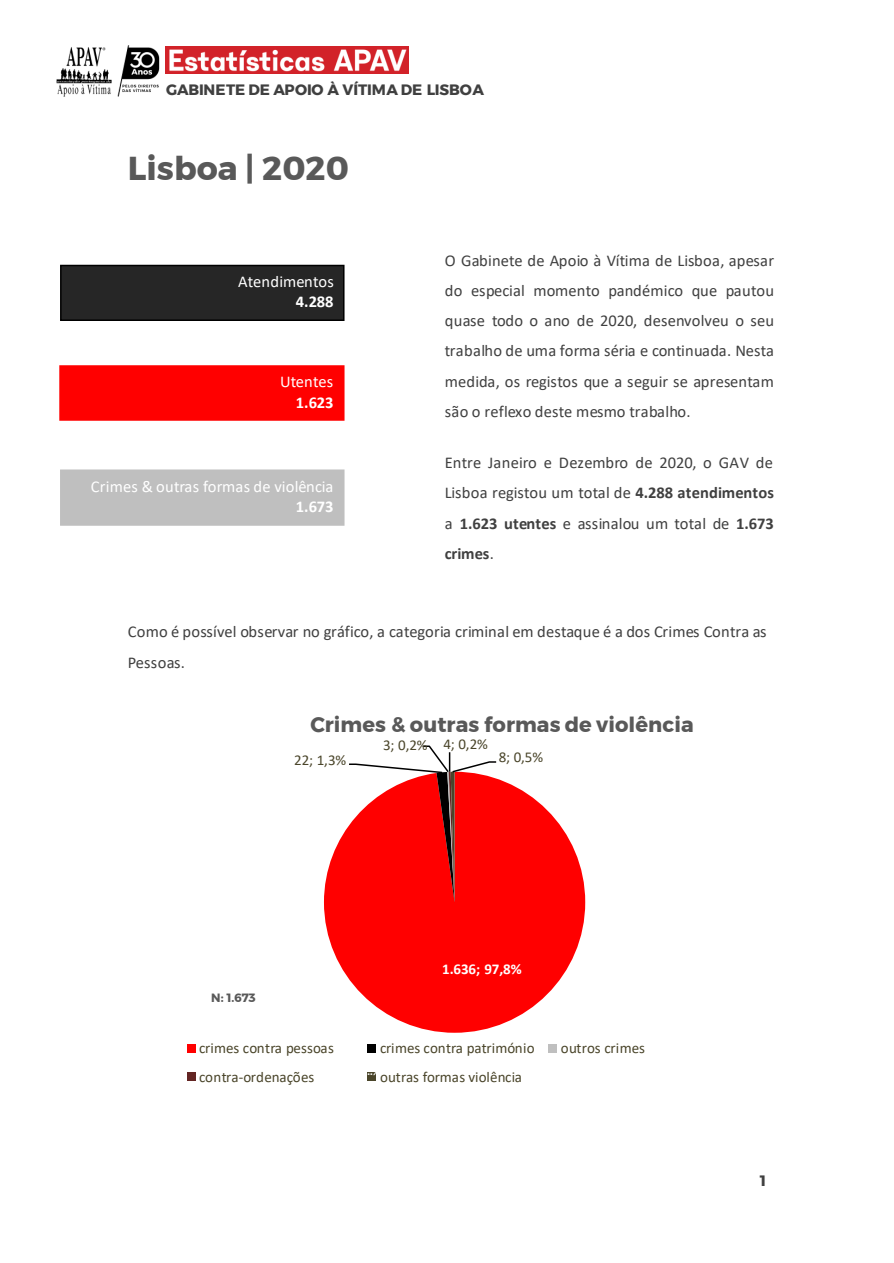
<style>
.page{position:relative;width:894px;height:1263px;background:#fff}
.page>*{position:absolute;margin:0;border:0;box-sizing:border-box;transform-origin:0 0}
.t1{font:700 33px "Montserrat";letter-spacing:.005em;color:#595959}
.t2{font:700 21px "Montserrat";letter-spacing:.005em;color:#595959}
.t3{font:16.5px/30.3px "Calibri";color:#404040;text-align:justify}
.t4{font:16.5px "Calibri";color:#fff}
.t5{font:700 16.5px "Calibri";letter-spacing:-.005em;color:#fff}
.t6{font:15px "Calibri";color:#4a452a}
.t7{font:700 15px "Montserrat";letter-spacing:-.015em;color:#404040}
.t8{font:700 15px "Calibri";color:#fff}
.t9{font:700 12px "Montserrat";color:#595959}
.t10{font:700 12px "Calibri";color:#fff}
.s1{font-weight:700}
</style>
<div class="page">
<img style="left:166px;top:46px;width:242px;height:28px">
<img style="left:56px;top:45px;width:104px;height:52px">
<svg style="left:324px;top:778px;width:261px;height:255px;fill:#f00"></svg>
<svg style="left:347px;top:745px;width:150px;height:157px"></svg>
<div style="left:187px;top:1044px;width:8px;height:8px;background:#f00"></div>
<div style="left:368px;top:1044px;width:8px;height:8px;background:#000"></div>
<div style="left:548px;top:1044px;width:8px;height:8px;background:#bfbfbf"></div>
<div style="left:187px;top:1072px;width:8px;height:9px;background:#632523"></div>
<div style="left:368px;top:1072px;width:8px;height:9px;background:#4a452a"></div>
<div style="left:61px;top:266px;width:283px;height:54px;background:#262626"></div>
<div style="left:60px;top:265px;width:284px;height:56px;border:2px solid #000"></div>
<div style="left:60px;top:366px;width:284px;height:54px;background:#f00"></div>
<div style="left:59px;top:365px;width:285px;height:56px;border:2px solid #f00"></div>
<div style="left:61px;top:470px;width:283px;height:55px;background:#bfbfbf"></div>
<div style="left:60px;top:470px;width:284px;height:56px;border:2px solid #bfbfbf"></div>
<p class="t7" style="left:166px;top:80px;width:319px">GABINETE DE APOIO À VÍTIMA DE LISBOA</p>
<h1 class="t1" style="left:128px;top:148px;width:223px">Lisboa | 2020</h1>
<p class="t4" style="left:238px;top:274px;width:97px">Atendimentos</p>
<p class="t5" style="left:296px;top:295px;width:39px">4.288</p>
<p class="t4" style="left:280px;top:375px;width:54px">Utentes</p>
<p class="t5" style="left:296px;top:395px;width:39px">1.623</p>
<p class="t4" style="left:91px;top:479px;width:244px">Crimes &amp; outras formas de violência</p>
<p class="t5" style="left:296px;top:499px;width:39px">1.673</p>
<p class="t3" style="left:444px;top:246px;width:331px">O Gabinete de Apoio à Vítima de Lisboa, apesar do especial momento pandémico que pautou quase todo o ano de 2020, desenvolveu o seu trabalho de uma forma séria e continuada. Nesta medida, os registos que a seguir se apresentam são o reflexo deste mesmo trabalho.</p>
<p class="t3" style="left:444px;top:449px;width:331px">Entre Janeiro e Dezembro de 2020, o GAV de Lisboa registou um total de <span class="s1">4.288 atendimentos </span>a <span class="s1">1.623 utentes</span> e assinalou um total de <span class="s1">1.673 crimes</span>.</p>
<p class="t3" style="left:128px;top:618px;width:640px;line-height:30.8px">Como é possível observar no gráfico, a categoria criminal em destaque é a dos Crimes Contra as<br>Pessoas.</p>
<p class="t2" style="left:310px;top:712px;width:384px">Crimes &amp; outras formas de violência</p>
<p class="t6" style="left:294px;top:754px;width:54px">22; 1,3%</p>
<p class="t6" style="left:383px;top:738px;width:106px">3; 0,2% 4; 0,2%</p>
<p class="t6" style="left:498px;top:751px;width:46px">8; 0,5%</p>
<p class="t9" style="left:211px;top:990px;width:46px">N: 1.673</p>
<p class="t8" style="left:442px;top:963px;width:81px">1.636; 97,8%</p>
<p class="t6" style="left:199px;top:1042px;width:136px">crimes contra pessoas</p>
<p class="t6" style="left:380px;top:1042px;width:156px">crimes contra património</p>
<p class="t6" style="left:560px;top:1042px;width:86px">outros crimes</p>
<p class="t6" style="left:199px;top:1070px;width:117px">contra-ordenações</p>
<p class="t6" style="left:380px;top:1070px;width:144px">outras formas violência</p>
<p class="t10" style="left:364px;top:1066px;width:18px">…%</p>
<p class="t7" style="left:760px;top:1172px;width:8px">1</p>
</div>
